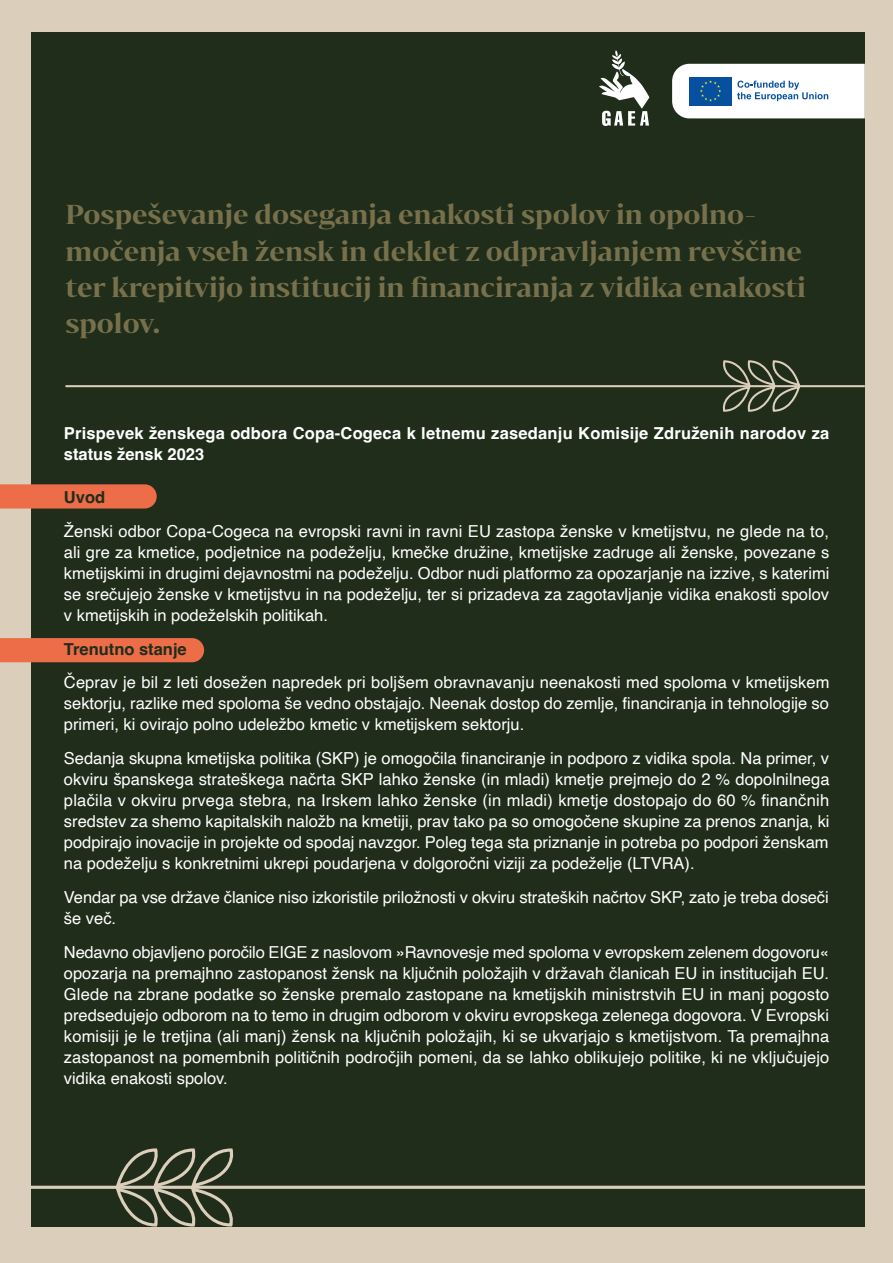
<style>
.page{position:relative;width:893px;height:1263px;background:#dbcfbc}
.page>*{position:absolute;margin:0;border:0;box-sizing:border-box;transform-origin:0 0}
.t1{font:700 25.5px/36px "Bw Darius";color:#77704c}
.t2{font:16.5px/21px "Helvetica";color:#fff;text-align:justify}
.t3{font:700 16.5px/21px "Helvetica";letter-spacing:.015em;color:#fff}
.t4{font:700 16.5px "Helvetica";color:#202d1a}
</style>
<div class="page">
<div style="left:31px;top:32px;width:834px;height:1194px;background:#202d1a"></div>
<div style="left:0;top:484px;width:157px;height:24px;background:#ec6d48"></div>
<div style="left:0;top:638px;width:204px;height:24px;background:#ec6d48"></div>
<svg style="left:672px;top:64px;width:193px;height:54px;background:#d4e0ec"></svg>
<svg style="left:599px;top:50px;width:50px;height:76px"></svg>
<svg style="left:719px;top:361px;width:82px;height:51px"></svg>
<hr style="left:65px;top:385px;width:800px;height:2px;background:#dbcfbc">
<svg style="left:114px;top:1150px;width:125px;height:77px"></svg>
<hr style="left:19px;top:1186px;width:847px;height:3px;background:#dbcfbc">
<h1 class="t1" style="left:65px;top:196px;width:742px">Pospeševanje doseganja enakosti spolov in opolno&shy;močenja vseh žensk in deklet z odpravljanjem revščine ter krepitvijo institucij in financiranja z vidika enakosti spolov.</h1>
<p class="t3" style="left:64px;top:425px;width:767px">Prispevek ženskega odbora Copa-Cogeca k letnemu zasedanju Komisije Združenih narodov za status žensk 2023</p>
<p class="t4" style="left:64px;top:487px;width:43px">Uvod</p>
<p class="t2" style="left:64px;top:521px;width:767px">Ženski odbor Copa-Cogeca na evropski ravni in ravni EU zastopa ženske v kmetijstvu, ne glede na to, ali gre za kmetice, podjetnice na podeželju, kmečke družine, kmetijske zadruge ali ženske, povezane s kmetijskimi in drugimi dejavnostmi na podeželju. Odbor nudi platformo za opozarjanje na izzive, s katerimi se srečujejo ženske v kmetijstvu in na podeželju, ter si prizadeva za zagotavljanje vidika enakosti spolov v kmetijskih in podeželskih politikah.</p>
<p class="t4" style="left:64px;top:639px;width:124px">Trenutno stanje</p>
<p class="t2" style="left:64px;top:673px;width:767px">Čeprav je bil z leti dosežen napredek pri boljšem obravnavanju neenakosti med spoloma v kmetijskem sektorju, razlike med spoloma še vedno obstajajo. Neenak dostop do zemlje, financiranja in tehnologije so primeri, ki ovirajo polno udeležbo kmetic v kmetijskem sektorju.</p>
<p class="t2" style="left:64px;top:748px;width:767px">Sedanja skupna kmetijska politika (SKP) je omogočila financiranje in podporo z vidika spola. Na primer, v okviru španskega strateškega načrta SKP lahko ženske (in mladi) kmetje prejmejo do 2 % dopolnilnega plačila v okviru prvega stebra, na Irskem lahko ženske (in mladi) kmetje dostopajo do 60 % finančnih sredstev za shemo kapitalskih naložb na kmetiji, prav tako pa so omogočene skupine za prenos znanja, ki podpirajo inovacije in projekte od spodaj navzgor. Poleg tega sta priznanje in potreba po podpori ženskam na podeželju s konkretnimi ukrepi poudarjena v dolgoročni viziji za podeželje (LTVRA).</p>
<p class="t2" style="left:64px;top:887px;width:766px">Vendar pa vse države članice niso izkoristile priložnosti v okviru strateških načrtov SKP, zato je treba doseči še več.</p>
<p class="t2" style="left:64px;top:942px;width:767px">Nedavno objavljeno poročilo EIGE z naslovom »Ravnovesje med spoloma v evropskem zelenem dogovoru« opozarja na premajhno zastopanost žensk na ključnih položajih v državah članicah EU in institucijah EU.<br>Glede na zbrane podatke so ženske premalo zastopane na kmetijskih ministrstvih EU in manj pogosto predsedujejo odborom na to temo in drugim odborom v okviru evropskega zelenega dogovora. V Evropski komisiji je le tretjina (ali manj) žensk na ključnih položajih, ki se ukvarjajo s kmetijstvom. Ta premajhna zastopanost na pomembnih političnih področjih pomeni, da se lahko oblikujejo politike, ki ne vključujejo vidika enakosti spolov.</p>
</div>
